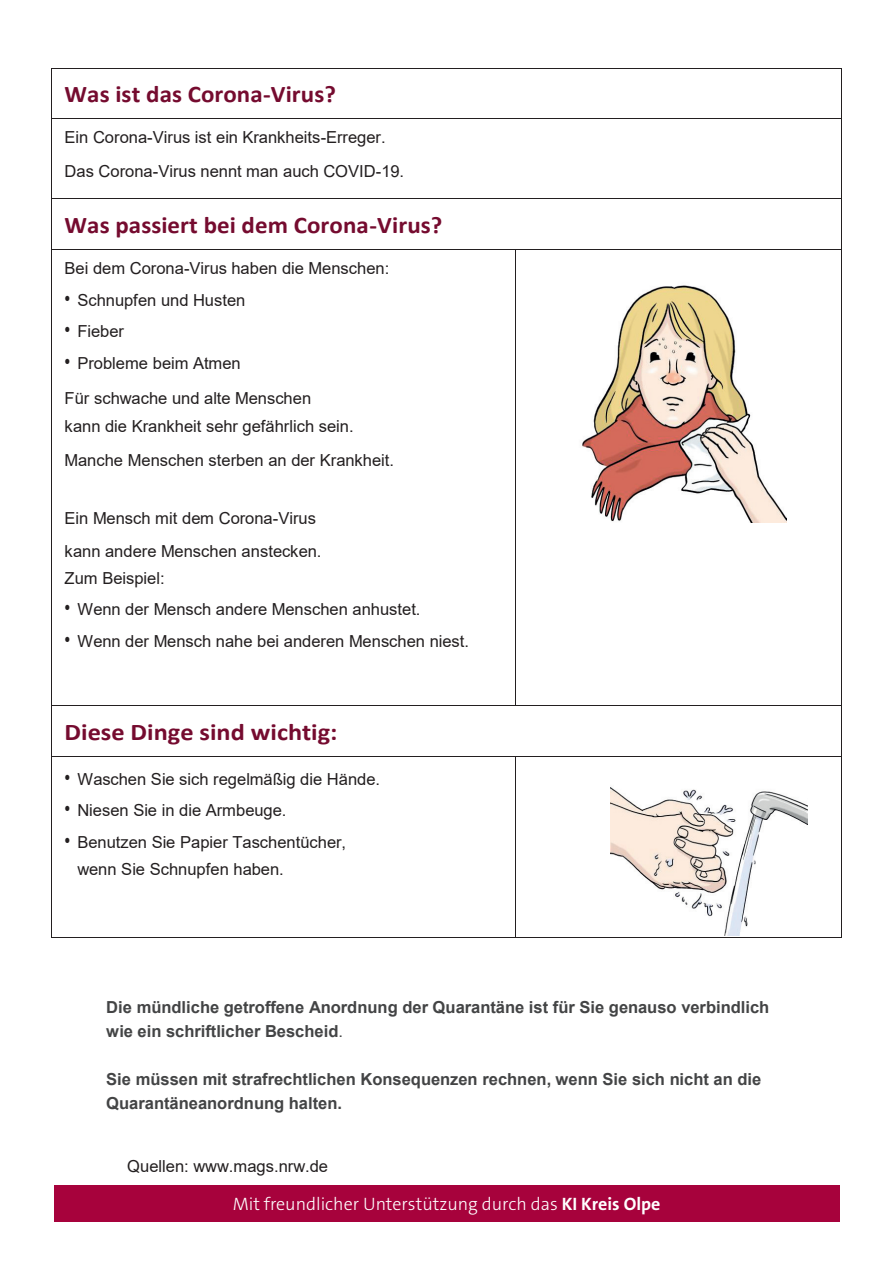
<style>
.page{position:relative;width:893px;height:1263px;background:#fff}
.page>*{position:absolute;margin:0;border:0;box-sizing:border-box;transform-origin:0 0}
.t1{font:700 24px "Calibri";letter-spacing:.005em;color:#750b2f;scale:1.04 1}
.t2{font:700 24px "Calibri";letter-spacing:.005em;color:#750b2f;scale:1.1 1}
.t3{font:18px "The Sans LP3 Lig";color:#fff}
.t4{font:16.5px/34px "Arial";color:#231f20}
.t5{font:700 16.5px/24.2px "Arial";color:#434445}
.s1{font-size:21px}
.s2{font-weight:400}
.s3{font-family:"The Sans LP7 Bld"}
</style>
<div class="page">
<hr style="left:52px;top:68px;width:789px;height:1px;background:#231f20">
<hr style="left:51px;top:68px;width:1px;height:51px;background:#231f20">
<hr style="left:841px;top:68px;width:1px;height:51px;background:#231f20">
<hr style="left:52px;top:119px;width:789px;height:1px;background:#231f20">
<hr style="left:51px;top:119px;width:1px;height:80px;background:#231f20">
<hr style="left:841px;top:119px;width:1px;height:80px;background:#231f20">
<hr style="left:52px;top:199px;width:789px;height:1px;background:#231f20">
<hr style="left:51px;top:199px;width:1px;height:51px;background:#231f20">
<hr style="left:841px;top:199px;width:1px;height:51px;background:#231f20">
<hr style="left:52px;top:250px;width:463px;height:1px;background:#231f20">
<hr style="left:516px;top:250px;width:325px;height:1px;background:#231f20">
<hr style="left:51px;top:250px;width:1px;height:455px;background:#231f20">
<hr style="left:515px;top:250px;width:1px;height:455px;background:#231f20">
<hr style="left:841px;top:250px;width:1px;height:455px;background:#231f20">
<hr style="left:52px;top:705px;width:463px;height:1px;background:#231f20">
<hr style="left:516px;top:705px;width:325px;height:1px;background:#231f20">
<hr style="left:51px;top:705px;width:1px;height:51px;background:#231f20">
<hr style="left:841px;top:705px;width:1px;height:51px;background:#231f20">
<hr style="left:52px;top:756px;width:463px;height:1px;background:#231f20">
<hr style="left:516px;top:756px;width:325px;height:1px;background:#231f20">
<hr style="left:51px;top:756px;width:1px;height:181px;background:#231f20">
<hr style="left:52px;top:937px;width:463px;height:1px;background:#231f20">
<hr style="left:515px;top:756px;width:1px;height:181px;background:#231f20">
<hr style="left:516px;top:937px;width:325px;height:1px;background:#231f20">
<hr style="left:841px;top:756px;width:1px;height:181px;background:#231f20">
<img style="left:611px;top:787px;width:196px;height:149px">
<img style="left:582px;top:285px;width:204px;height:238px">
<div style="left:54px;top:1185px;width:785px;height:36px;background:#a7023c"></div>
<h1 class="t1" style="left:65px;top:77px;width:262px">Was ist das Corona-Virus?</h1>
<p class="t4" style="left:65px;top:120px;width:341px">Ein Corona-Virus ist ein Krankheits-Erreger.<br>Das Corona-Virus nennt man auch COVID-19.</p>
<h1 class="t1" style="left:65px;top:208px;width:365px">Was passiert bei dem Corona-Virus?</h1>
<p class="t4" style="left:65px;top:251px;width:326px">Bei dem Corona-Virus haben die Menschen:</p>
<p class="t4" style="left:65px;top:283px;width:182px"><span class="s1">•</span> Schnupfen und Husten</p>
<p class="t4" style="left:65px;top:314px;width:61px"><span class="s1">•</span> Fieber</p>
<p class="t4" style="left:65px;top:345px;width:248px;line-height:35.7px"><span class="s1">•</span> Probleme beim Atmen<br>Für schwache und alte Menschen</p>
<p class="t4" style="left:65px;top:409px;width:331px">kann die Krankheit sehr gefährlich sein.<br>Manche Menschen sterben an der Krankheit.</p>
<p class="t4" style="left:65px;top:502px;width:258px;line-height:32.4px">Ein Mensch mit dem Corona-Virus kann andere Menschen anstecken.</p>
<p class="t4" style="left:65px;top:561px;width:101px">Zum Beispiel:</p>
<p class="t4" style="left:65px;top:592px;width:357px"><span class="s1">•</span> Wenn der Mensch andere Menschen anhustet.</p>
<p class="t4" style="left:65px;top:624px;width:406px"><span class="s1">•</span> Wenn der Mensch nahe bei anderen Menschen niest.</p>
<h1 class="t2" style="left:65px;top:715px;width:250px">Diese Dinge sind wichtig:</h1>
<p class="t4" style="left:65px;top:762px;width:317px"><span class="s1">•</span> Waschen Sie sich regelmäßig die Hände.</p>
<p class="t4" style="left:65px;top:793px;width:223px"><span class="s1">•</span> Niesen Sie in die Armbeuge.</p>
<p class="t4" style="left:77px;top:828px;width:270px;line-height:27.2px;text-indent:-13px"><span class="s1">•</span> Benutzen Sie Papier Taschentücher, wenn Sie Schnupfen haben.</p>
<p class="t5" style="left:106px;top:995px;width:665px">Die mündliche getroffene Anordnung der Quarantäne ist für Sie genauso verbindlich wie ein schriftlicher Bescheid<span class="s2">.</span></p>
<p class="t5" style="left:106px;top:1067px;width:657px">Sie müssen mit strafrechtlichen Konsequenzen rechnen, wenn Sie sich nicht an die<br>Quarantäneanordnung halten.</p>
<p class="t4" style="left:127px;top:1148px;width:202px">Quellen: www.mags.nrw.de</p>
<p class="t3" style="left:233px;top:1192px;width:429px">Mit freundlicher Unterstützung durch das <span class="s3">KI Kreis Olpe</span></p>
</div>
